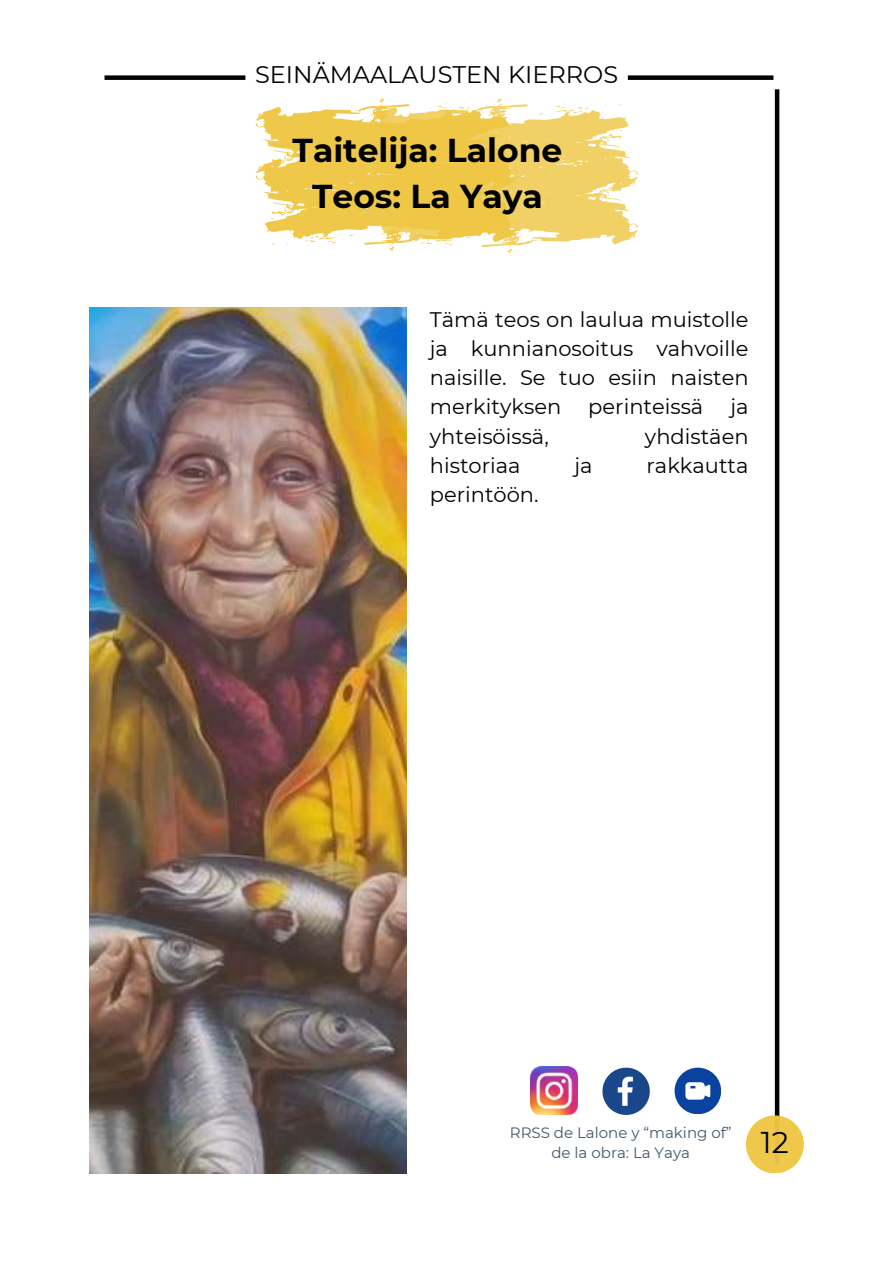
<style>
.page{position:relative;width:894px;height:1264px;background:#fff}
.page>*{position:absolute;margin:0;border:0;box-sizing:border-box;transform-origin:0 0}
.t1{font:700 33px/46.2px "Montserrat";color:#000;text-align:center}
.t2{font:30px "Montserrat";color:#000}
.t3{font:24px "Montserrat";color:#000}
.t4{font:21px/29.2px "Montserrat";color:#000;text-align:justify}
.t5{font:15px/20.2px "Montserrat";color:#435769;text-align:center}
</style>
<div class="page">
<div style="left:774px;top:89px;width:5px;height:1075px;background:#000"></div>
<div style="left:745px;top:1115px;width:58px;height:58px;background:#efc744;border-radius:50%"></div>
<svg style="left:674px;top:1067px;width:46px;height:46px"></svg>
<svg style="left:602px;top:1067px;width:47px;height:47px"></svg>
<svg style="left:255px;top:98px;width:383px;height:155px"></svg>
<img style="left:89px;top:307px;width:318px;height:866px">
<img style="left:530px;top:1066px;width:47px;height:48px">
<div style="left:104px;top:75px;width:141px;height:5px;background:#000"></div>
<div style="left:627px;top:75px;width:146px;height:5px;background:#000"></div>
<p class="t3" style="left:255px;top:59px;width:364px">SEINÄMAALAUSTEN KIERROS</p>
<h1 class="t1" style="left:292px;top:127px;width:271px">Taitelija: Lalone<br>Teos: La Yaya</h1>
<p class="t4" style="left:430px;top:304px;width:320px">Tämä teos on laulua muistolle ja kunnianosoitus vahvoille naisille. Se tuo esiin naisten merkityksen</p>
<p class="t4" style="left:588px;top:392px;width:116px">perinteissä</p>
<p class="t4" style="left:730px;top:392px;width:20px">ja</p>
<p class="t4" style="left:430px;top:421px;width:120px">yhteisöissä,</p>
<p class="t4" style="left:644px;top:421px;width:105px">yhdistäen</p>
<p class="t4" style="left:430px;top:450px;width:92px">historiaa</p>
<p class="t4" style="left:574px;top:450px;width:20px">ja</p>
<p class="t4" style="left:646px;top:450px;width:103px">rakkautta</p>
<p class="t4" style="left:430px;top:480px;width:110px">perintöön.</p>
<p class="t5" style="left:509px;top:1122px;width:223px">RRSS de Lalone y “making of” de la obra: La Yaya</p>
<h2 class="t2" style="left:760px;top:1124px;width:29px">12</h2>
</div>
